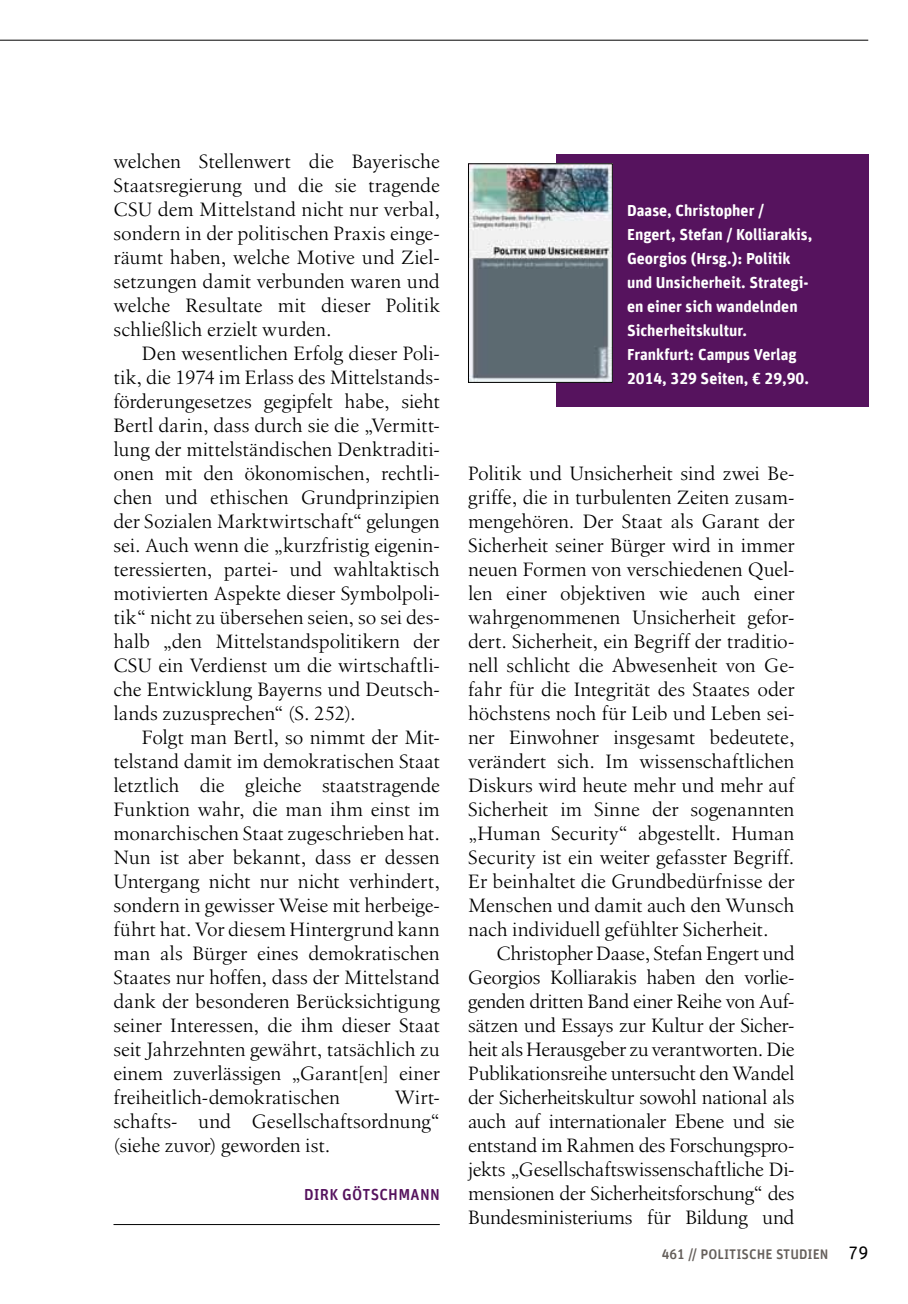
<style>
.page{position:relative;width:908px;height:1304px;background:#fff}
.page>*{position:absolute;margin:0;border:0;box-sizing:border-box;transform-origin:0 0}
.t1{font:20px/24px "Birka";letter-spacing:-.005em;color:#000;text-align:justify}
.t2{font:700 16px/24px "Unit Rounded Offc";color:#fff}
.t3{font:500 16px "Unit Rounded Offc";letter-spacing:.01em;color:#56135e}
.t4{font:500 14px "Unit Rounded Offc";color:#655f5b}
.s1{font-weight:400;font-size:18px;color:#000}
</style>
<div class="page">
<hr style="left:0;top:40px;width:867px;height:1px;background:#000">
<hr style="left:113px;top:1224px;width:326px;height:1px;background:#000">
<div style="left:556px;top:154px;width:311px;height:253px;background:#56135e"></div>
<img style="left:470px;top:165px;width:140px;height:216px">
<div style="left:468px;top:163px;width:144px;height:220px;border:1px solid #000"></div>
<p class="t1" style="left:113px;top:149px;width:327px">welchen Stellenwert die Bayerische Staatsregierung und die sie tragende CSU dem Mittelstand nicht nur verbal, sondern in der politischen Praxis einge&shy;räumt haben, welche Motive und Ziel&shy;setzungen damit verbunden waren und welche Resultate mit dieser Politik schließlich erzielt wurden.</p>
<p class="t1" style="left:113px;top:341px;width:327px;text-indent:28px">Den wesentlichen Erfolg dieser Poli&shy;tik, die 1974 im Erlass des Mittelstands&shy;förderungesetzes gegipfelt habe, sieht Bertl darin, dass durch sie die „Vermitt&shy;lung der mittelständischen Denktraditi&shy;onen mit den ökonomischen, rechtli&shy;chen und ethischen Grundprinzipien der Sozialen Marktwirtschaft“ gelungen sei. Auch wenn die „kurzfristig eigenin&shy;teressierten, partei- und wahltaktisch motivierten Aspekte dieser Symbolpoli&shy;tik“ nicht zu übersehen seien, so sei des&shy;halb „den Mittelstandspolitikern der CSU ein Verdienst um die wirtschaftli&shy;che Entwicklung Bayerns und Deutsch&shy;lands zuzusprechen“ (S. 252).</p>
<p class="t1" style="left:113px;top:725px;width:328px;text-indent:28px">Folgt man Bertl, so nimmt der Mit&shy;telstand damit im demokratischen Staat letztlich die gleiche staatstragende Funktion wahr, die man ihm einst im monarchischen Staat zugeschrieben hat.<br>Nun ist aber bekannt, dass er dessen Untergang nicht nur nicht verhindert, sondern in gewisser Weise mit herbeige&shy;führt hat. Vor diesem Hintergrund kann man als Bürger eines demokratischen Staates nur hoffen, dass der Mittelstand dank der besonderen Berücksichtigung seiner Interessen, die ihm dieser Staat seit Jahrzehnten gewährt, tatsächlich zu einem zuverlässigen „Garant[en] einer freiheitlich-demokratischen</p>
<p class="t1" style="left:113px;top:1085px;width:327px;text-indent:281px">Wirt&shy;schafts- und Gesellschaftsordnung“ (siehe zuvor) geworden ist.</p>
<p class="t3" style="left:304px;top:1185px;width:19px">DIRK</p>
<p class="t3" style="left:342px;top:1185px;width:30px">GÖTSCH</p>
<p class="t3" style="left:398px;top:1185px;width:23px">MANN</p>
<p class="t2" style="left:626px;top:198px;width:187px">Daase, Christopher /<br>Engert, Stefan / Kolliarakis,<br>Georgios (Hrsg.): Politik und Unsicherheit. Strategi&shy;en einer sich wandelnden<br>Sicherheitskultur.<br>Frankfurt: Campus Verlag<br>2014, 329 Seiten, € 29,90.</p>
<p class="t1" style="left:468px;top:461px;width:328px">Politik und Unsicherheit sind zwei Be&shy;griffe, die in turbulenten Zeiten zusam&shy;mengehören. Der Staat als Garant der Sicherheit seiner Bürger wird in immer neuen Formen von verschiedenen Quel&shy;len einer objektiven wie auch einer wahrgenommenen Unsicherheit gefor&shy;dert. Sicherheit, ein Begriff der traditio&shy;nell schlicht die Abwesenheit von Ge&shy;fahr für die Integrität des Staates oder höchstens noch für Leib und Leben sei&shy;ner Einwohner insgesamt bedeutete, verändert sich. Im wissenschaftlichen Diskurs wird heute mehr und mehr auf Sicherheit im Sinne der sogenannten „Human Security“ abgestellt. Human Security ist ein weiter gefasster Begriff.<br>Er beinhaltet die Grundbedürfnisse der Menschen und damit auch den Wunsch nach individuell gefühlter Sicherheit.</p>
<p class="t1" style="left:468px;top:941px;width:328px;text-indent:28px">Christopher Daase, Stefan Engert und Georgios Kolliarakis haben den vorlie&shy;genden dritten Band einer Reihe von Auf&shy;sätzen und Essays zur Kultur der Sicher&shy;heit als Herausgeber zu verantworten. Die Publikationsreihe untersucht den Wandel der Sicherheitskultur sowohl national als auch auf internationaler Ebene und sie entstand im Rahmen des Forschungspro&shy;jekts „Gesellschaftswissenschaftliche Di&shy;mensionen der Sicherheitsforschung“ des Bundesministeriums für Bildung und</p>
<p class="t4" style="left:661px;top:1246px;width:208px">461 // POLITISCHE STUDIEN <span class="s1">79</span></p>
</div>
